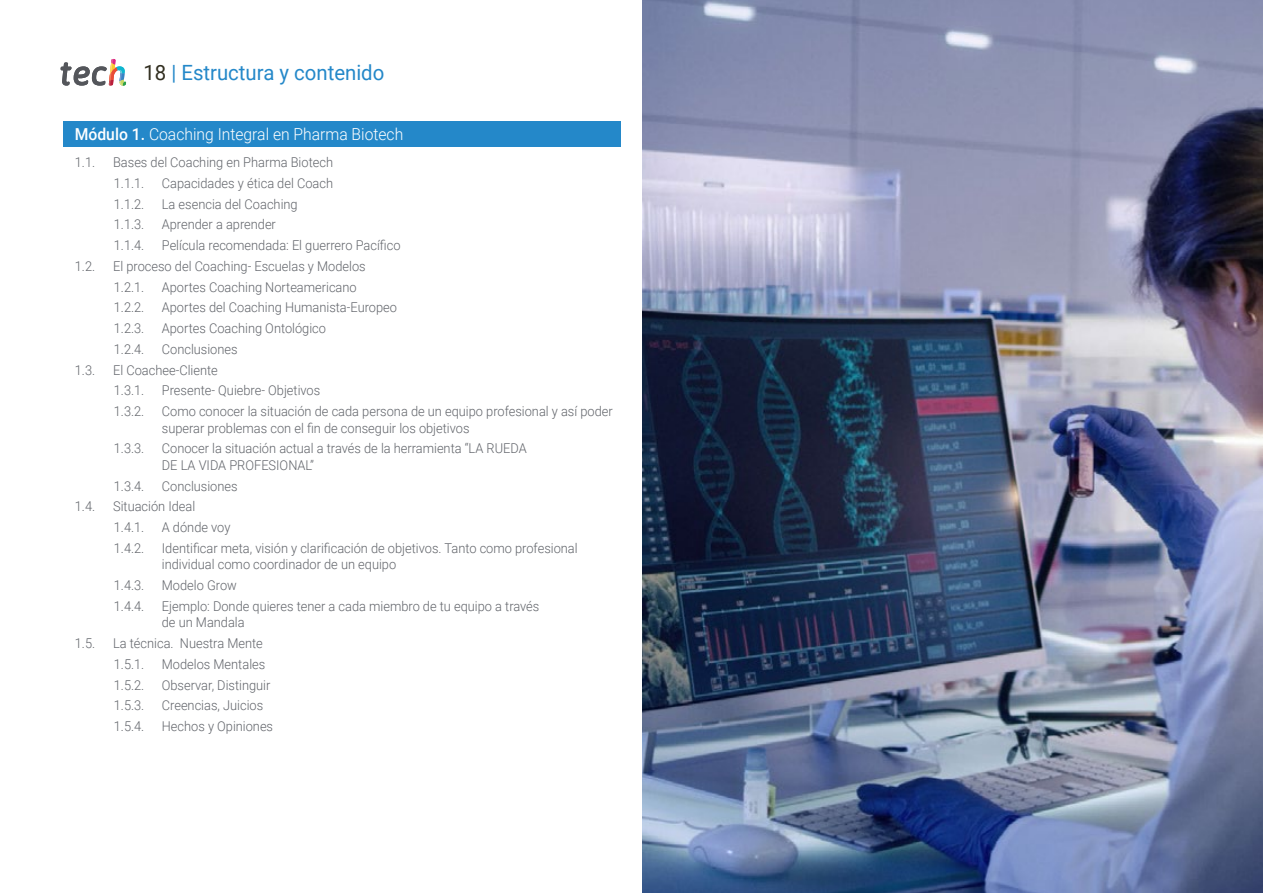
<style>
.page{position:relative;width:1263px;height:893px;background:#fff}
.page>*{position:absolute;margin:0;border:0;box-sizing:border-box;transform-origin:0 0}
.t1{font:21px "Roboto";color:#2488c9}
.t2{font:300 16.5px "Roboto";color:#fff;scale:.95 1}
.t3{font:300 13.5px/20.7px "Roboto";color:#61646a;scale:.95 1}
.s1{color:#312e20}
.s2{font-weight:500}
</style>
<div class="page">
<img style="left:642px;top:0;width:621px;height:893px">
<div style="left:64px;top:121px;width:557px;height:25px;background:#2488c9"></div>
<svg style="left:61px;top:59px;width:65px;height:27px"></svg>
<h1 class="t1" style="left:144px;top:57px;width:242px"><span class="s1">18</span> | Estructura y contenido</h1>
<p class="t2" style="left:75px;top:123px;width:347px"><span class="s2">Módulo 1.</span> Coaching Integral en Pharma Biotech</p>
<p class="t3" style="left:75px;top:151px;width:23px">1.1.</p>
<p class="t3" style="left:113px;top:151px;width:233px">Bases del Coaching en Pharma Biotech<br>1.1.1.</p>
<p class="t3" style="left:162px;top:172px;width:182px">Capacidades y ética del Coach</p>
<p class="t3" style="left:114px;top:193px;width:34px">1.1.2.</p>
<p class="t3" style="left:162px;top:193px;width:144px">La esencia del Coaching</p>
<p class="t3" style="left:114px;top:214px;width:34px">1.1.3.</p>
<p class="t3" style="left:162px;top:214px;width:122px">Aprender a aprender</p>
<p class="t3" style="left:114px;top:234px;width:34px">1.1.4.</p>
<p class="t3" style="left:162px;top:234px;width:253px">Película recomendada: El guerrero Pacífico</p>
<p class="t3" style="left:75px;top:255px;width:23px">1.2.</p>
<p class="t3" style="left:113px;top:255px;width:267px">El proceso del Coaching- Escuelas y Modelos<br>1.2.1.</p>
<p class="t3" style="left:162px;top:276px;width:207px">Aportes Coaching Norteamericano</p>
<p class="t3" style="left:114px;top:297px;width:34px">1.2.2.</p>
<p class="t3" style="left:162px;top:297px;width:249px">Aportes del Coaching Humanista-Europeo</p>
<p class="t3" style="left:114px;top:317px;width:34px">1.2.3.</p>
<p class="t3" style="left:162px;top:317px;width:174px">Aportes Coaching Ontológico</p>
<p class="t3" style="left:114px;top:338px;width:34px">1.2.4.</p>
<p class="t3" style="left:162px;top:338px;width:81px">Conclusiones</p>
<p class="t3" style="left:75px;top:359px;width:23px">1.3.</p>
<p class="t3" style="left:113px;top:359px;width:112px">El Coachee-Cliente<br>1.3.1.</p>
<p class="t3" style="left:162px;top:380px;width:168px">Presente- Quiebre- Objetivos</p>
<p class="t3" style="left:114px;top:400px;width:34px">1.3.2.</p>
<p class="t3" style="left:162px;top:403px;width:476px;line-height:16.5px">Como conocer la situación de cada persona de un equipo profesional y así poder superar problemas con el fin de conseguir los objetivos</p>
<p class="t3" style="left:114px;top:438px;width:34px">1.3.3.</p>
<p class="t3" style="left:162px;top:440px;width:386px;line-height:16.5px">Conocer la situación actual a través de la herramienta “LA RUEDA<br>DE LA VIDA PROFESIONAL”</p>
<p class="t3" style="left:114px;top:475px;width:34px">1.3.4.</p>
<p class="t3" style="left:162px;top:475px;width:81px">Conclusiones</p>
<p class="t3" style="left:75px;top:496px;width:23px">1.4.</p>
<p class="t3" style="left:113px;top:496px;width:88px">Situación Ideal<br>1.4.1.</p>
<p class="t3" style="left:162px;top:516px;width:74px">A dónde voy</p>
<p class="t3" style="left:114px;top:537px;width:34px">1.4.2.</p>
<p class="t3" style="left:162px;top:539px;width:439px;line-height:16.5px">Identificar meta, visión y clarificación de objetivos. Tanto como profesional individual como coordinador de un equipo</p>
<p class="t3" style="left:114px;top:574px;width:34px">1.4.3.</p>
<p class="t3" style="left:162px;top:574px;width:80px">Modelo Grow</p>
<p class="t3" style="left:114px;top:595px;width:34px">1.4.4.</p>
<p class="t3" style="left:162px;top:597px;width:399px;line-height:16.5px">Ejemplo: Donde quieres tener a cada miembro de tu equipo a través de un Mandala</p>
<p class="t3" style="left:75px;top:632px;width:23px">1.5.</p>
<p class="t3" style="left:113px;top:632px;width:159px">La técnica. Nuestra Mente<br>1.5.1.</p>
<p class="t3" style="left:162px;top:653px;width:110px">Modelos Mentales</p>
<p class="t3" style="left:114px;top:674px;width:34px">1.5.2.</p>
<p class="t3" style="left:162px;top:674px;width:116px">Observar, Distinguir</p>
<p class="t3" style="left:114px;top:695px;width:34px">1.5.3.</p>
<p class="t3" style="left:162px;top:695px;width:108px">Creencias, Juicios</p>
<p class="t3" style="left:114px;top:715px;width:34px">1.5.4.</p>
<p class="t3" style="left:162px;top:715px;width:119px">Hechos y Opiniones</p>
</div>
